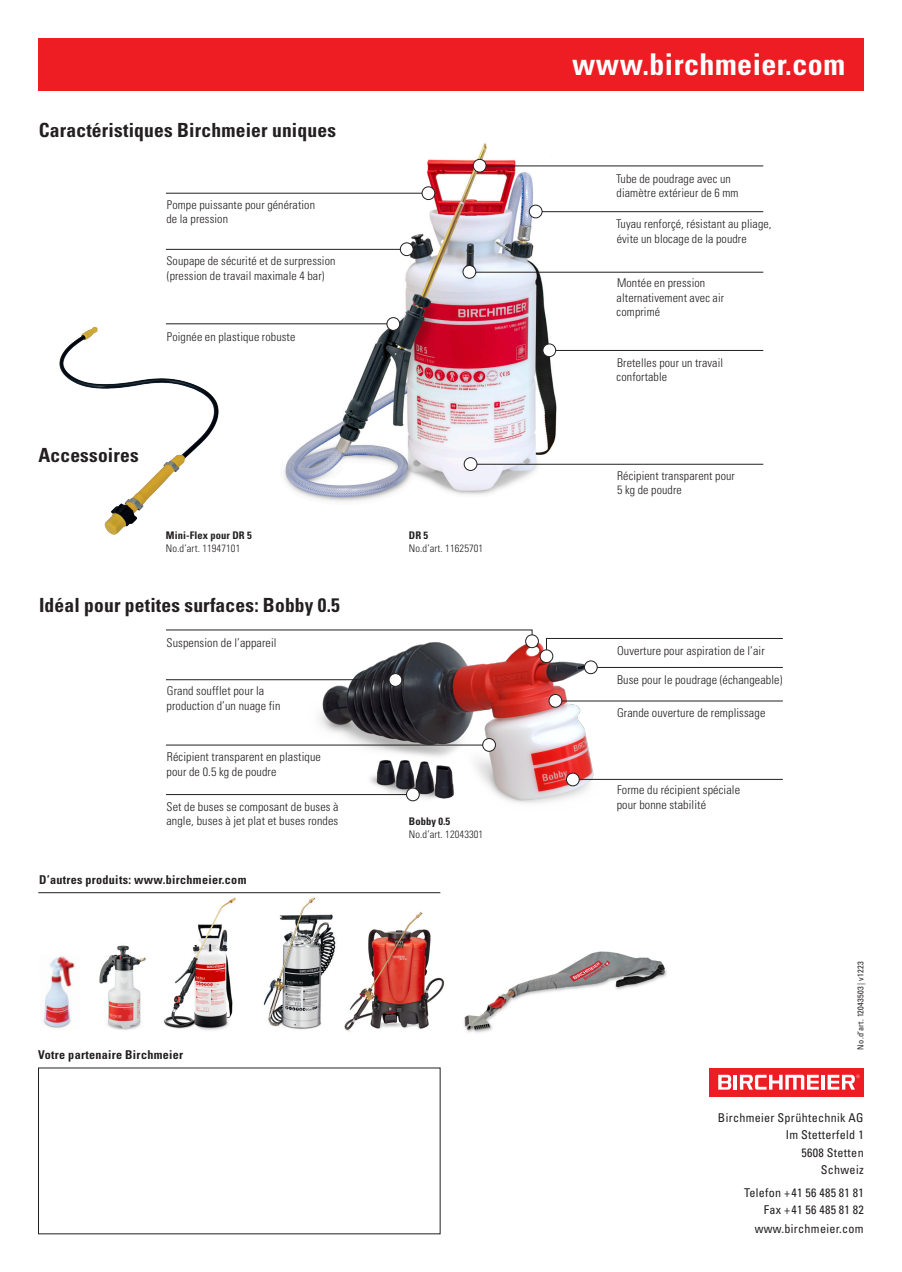
<style>
.page{position:relative;width:902px;height:1272px;background:#fff}
.page>*{position:absolute;margin:0;border:0;box-sizing:border-box;transform-origin:0 0}
.t1{font:700 condensed 30px "Univers LT Std";letter-spacing:.015em;color:#fff}
.t2{font:700 condensed 19.5px "Univers LT Std";letter-spacing:.01em;color:#231f20}
.t3{font:300 condensed 12.15px/14.5px "Univers LT Std";letter-spacing:.01em;color:#231f20}
.t4{font:condensed 12.15px/17.4px "Univers LT Std";letter-spacing:.025em;color:#231f20;text-align:right}
.t5{font:700 condensed 12.15px "Univers LT Std";letter-spacing:.025em;color:#231f20}
.t6{font:300 condensed 12px/14.4px "Univers LT Std";letter-spacing:.01em;color:#231f20}
.t7{font:300 condensed 10.5px "Univers LT Std";letter-spacing:.01em;color:#231f20}
.t8{font:700 condensed 10.5px "Univers LT Std";letter-spacing:.01em;color:#231f20}
.t9{font:condensed 8.25px "Univers LT Std";letter-spacing:.025em;color:#231f20}
</style>
<div class="page">
<img style="left:259px;top:143px;width:316px;height:359px">
<img style="left:59px;top:324px;width:170px;height:211px">
<div style="left:38px;top:38px;width:825px;height:52px;background:#ee1d23"></div>
<div style="left:709px;top:1067px;width:154px;height:29px;background:#ee1d23"></div>
<hr style="left:821px;top:1074px;width:3px;height:15px;background:#fff">
<hr style="left:733px;top:1074px;width:4px;height:15px;background:#fff">
<svg style="left:739px;top:1074px;width:79px;height:15px"></svg>
<svg style="left:718px;top:1074px;width:13px;height:15px"></svg>
<svg style="left:827px;top:1074px;width:32px;height:15px"></svg>
<img style="left:300px;top:629px;width:315px;height:174px">
<img style="left:99px;top:945px;width:47px;height:85px">
<img style="left:344px;top:912px;width:101px;height:120px">
<img style="left:263px;top:896px;width:73px;height:134px">
<img style="left:43px;top:956px;width:32px;height:72px">
<img style="left:160px;top:893px;width:95px;height:137px">
<img style="left:464px;top:951px;width:203px;height:82px">
<hr style="left:469px;top:272px;width:294px;height:1px;background:#231f20">
<hr style="left:539px;top:211px;width:224px;height:1px;background:#231f20">
<hr style="left:549px;top:350px;width:214px;height:1px;background:#231f20">
<hr style="left:469px;top:464px;width:294px;height:1px;background:#231f20">
<hr style="left:480px;top:166px;width:283px;height:1px;background:#231f20">
<div style="left:463px;top:265px;width:12px;height:13px;background:#fff;border-radius:50%"></div>
<div style="left:463px;top:265px;width:13px;height:13px;border:1px solid #231f20;border-radius:50%"></div>
<div style="left:529px;top:205px;width:13px;height:13px;background:#fff;border-radius:50%"></div>
<div style="left:529px;top:205px;width:13px;height:13px;border:1px solid #231f20;border-radius:50%"></div>
<div style="left:543px;top:344px;width:12px;height:13px;background:#fff;border-radius:50%"></div>
<div style="left:542px;top:344px;width:14px;height:13px;border:1px solid #231f20;border-radius:50%"></div>
<div style="left:464px;top:457px;width:13px;height:13px;background:#fff;border-radius:50%"></div>
<div style="left:464px;top:457px;width:13px;height:13px;border:1px solid #231f20;border-radius:50%"></div>
<div style="left:473px;top:159px;width:13px;height:13px;background:#fff;border-radius:50%"></div>
<div style="left:473px;top:159px;width:13px;height:13px;border:1px solid #231f20;border-radius:50%"></div>
<hr style="left:166px;top:323px;width:228px;height:1px;background:#231f20">
<div style="left:387px;top:317px;width:12px;height:13px;background:#fff;border-radius:50%"></div>
<div style="left:387px;top:317px;width:13px;height:13px;border:1px solid #231f20;border-radius:50%"></div>
<hr style="left:166px;top:249px;width:240px;height:1px;background:#231f20">
<div style="left:400px;top:243px;width:13px;height:12px;background:#fff;border-radius:50%"></div>
<div style="left:400px;top:243px;width:13px;height:13px;border:1px solid #231f20;border-radius:50%"></div>
<hr style="left:166px;top:193px;width:263px;height:1px;background:#231f20">
<div style="left:422px;top:187px;width:13px;height:12px;background:#fff;border-radius:50%"></div>
<div style="left:422px;top:187px;width:13px;height:13px;border:1px solid #231f20;border-radius:50%"></div>
<hr style="left:38px;top:892px;width:402px;height:1px;background:#231f20">
<hr style="left:572px;top:779px;width:210px;height:1px;background:#231f20">
<hr style="left:554px;top:700px;width:228px;height:1px;background:#231f20">
<hr style="left:590px;top:667px;width:192px;height:1px;background:#231f20">
<svg style="left:546px;top:638px;width:237px;height:19px"></svg>
<svg style="left:166px;top:629px;width:366px;height:13px"></svg>
<div style="left:566px;top:773px;width:13px;height:12px;background:#fff;border-radius:50%"></div>
<div style="left:566px;top:773px;width:13px;height:13px;border:1px solid #231f20;border-radius:50%"></div>
<div style="left:549px;top:694px;width:12px;height:13px;background:#fff;border-radius:50%"></div>
<div style="left:549px;top:694px;width:13px;height:13px;border:1px solid #231f20;border-radius:50%"></div>
<div style="left:584px;top:661px;width:13px;height:12px;background:#fff;border-radius:50%"></div>
<div style="left:584px;top:660px;width:13px;height:14px;border:1px solid #231f20;border-radius:50%"></div>
<div style="left:540px;top:650px;width:13px;height:12px;background:#fff;border-radius:50%"></div>
<div style="left:540px;top:649px;width:13px;height:13px;border:1px solid #231f20;border-radius:50%"></div>
<div style="left:525px;top:635px;width:13px;height:12px;background:#fff;border-radius:50%"></div>
<div style="left:525px;top:634px;width:13px;height:14px;border:1px solid #231f20;border-radius:50%"></div>
<hr style="left:166px;top:744px;width:323px;height:1px;background:#231f20">
<hr style="left:166px;top:794px;width:247px;height:1px;background:#231f20">
<div style="left:482px;top:738px;width:13px;height:13px;background:#fff;border-radius:50%"></div>
<div style="left:482px;top:738px;width:13px;height:13px;border:1px solid #231f20;border-radius:50%"></div>
<div style="left:406px;top:788px;width:13px;height:12px;background:#fff;border-radius:50%"></div>
<div style="left:406px;top:787px;width:13px;height:14px;border:1px solid #231f20;border-radius:50%"></div>
<hr style="left:166px;top:679px;width:229px;height:1px;background:#231f20">
<div style="left:389px;top:673px;width:13px;height:13px;background:#fff;border-radius:50%"></div>
<div style="left:389px;top:673px;width:13px;height:13px;border:1px solid #231f20;border-radius:50%"></div>
<h2 class="t2" style="left:39px;top:119px;width:299px">Caractéristiques Birchmeier uniques</h2>
<p class="t6" style="left:166px;top:197px;width:150px">Pompe puissante pour génération de la pression</p>
<p class="t6" style="left:166px;top:254px;width:170px">Soupape de sécurité et de surpression (pression de travail maximale 4 bar)</p>
<p class="t6" style="left:167px;top:329px;width:130px">Poignée en plastique robuste</p>
<h2 class="t2" style="left:38px;top:442px;width:102px">Accessoires</h2>
<p class="t8" style="left:166px;top:529px;width:87px">Mini-Flex pour DR 5</p>
<p class="t7" style="left:166px;top:542px;width:76px">No.d’art. 11947101</p>
<h2 class="t2" style="left:39px;top:593px;width:302px">Idéal pour petites surfaces: Bobby 0.5</h2>
<p class="t3" style="left:166px;top:635px;width:111px">Suspension de l’appareil</p>
<p class="t3" style="left:166px;top:683px;width:115px">Grand soufflet pour la production d’un nuage fin</p>
<p class="t3" style="left:166px;top:749px;width:156px">Récipient transparent en plastique pour de 0.5 kg de poudre</p>
<p class="t3" style="left:166px;top:799px;width:174px">Set de buses se composant de buses à angle, buses à jet plat et buses rondes</p>
<p class="t5" style="left:39px;top:872px;width:209px">D’autres produits: www.birchmeier.com</p>
<p class="t5" style="left:38px;top:1046px;width:146px">Votre partenaire Birchmeier</p>
<p class="t8" style="left:409px;top:529px;width:21px">DR 5</p>
<p class="t7" style="left:409px;top:542px;width:76px">No.d’art. 11625701</p>
<p class="t8" style="left:409px;top:815px;width:43px">Bobby 0.5</p>
<p class="t7" style="left:409px;top:828px;width:76px">No.d’art. 12043301</p>
<h1 class="t1" style="left:572px;top:46px;width:274px">www.birchmeier.com</h1>
<p class="t6" style="left:616px;top:171px;width:124px">Tube de poudrage avec un diamètre extérieur de 6 mm</p>
<p class="t6" style="left:616px;top:217px;width:157px">Tuyau renforçé, résistant au pliage, évite un blocage de la poudre</p>
<p class="t6" style="left:616px;top:276px;width:109px">Montée en pression alternativement avec air comprimé</p>
<p class="t6" style="left:616px;top:355px;width:108px">Bretelles pour un travail confortable</p>
<p class="t6" style="left:617px;top:468px;width:119px">Récipient transparent pour<br>5 kg de poudre</p>
<p class="t3" style="left:617px;top:643px;width:149px">Ouverture pour aspiration de l’air</p>
<p class="t3" style="left:617px;top:672px;width:167px">Buse pour le poudrage (échangeable)</p>
<p class="t3" style="left:617px;top:705px;width:150px">Grande ouverture de remplissage</p>
<p class="t3" style="left:616px;top:782px;width:125px">Forme du récipient spéciale pour bonne stabilité</p>
<p class="t9" style="left:855px;top:1049px;width:90px;rotate:-90deg">No.d’art. 12043503 | v1223</p>
<p class="t4" style="left:717px;top:1108px;width:147px">Birchmeier Sprühtechnik AG<br>Im Stetterfeld 1<br>5608 Stetten<br>Schweiz</p>
<p class="t4" style="left:744px;top:1183px;width:121px">Telefon +41 56 485 81 81<br>Fax +41 56 485 81 82</p>
<p class="t4" style="left:754px;top:1220px;width:110px">www.birchmeier.com</p>
</div>
